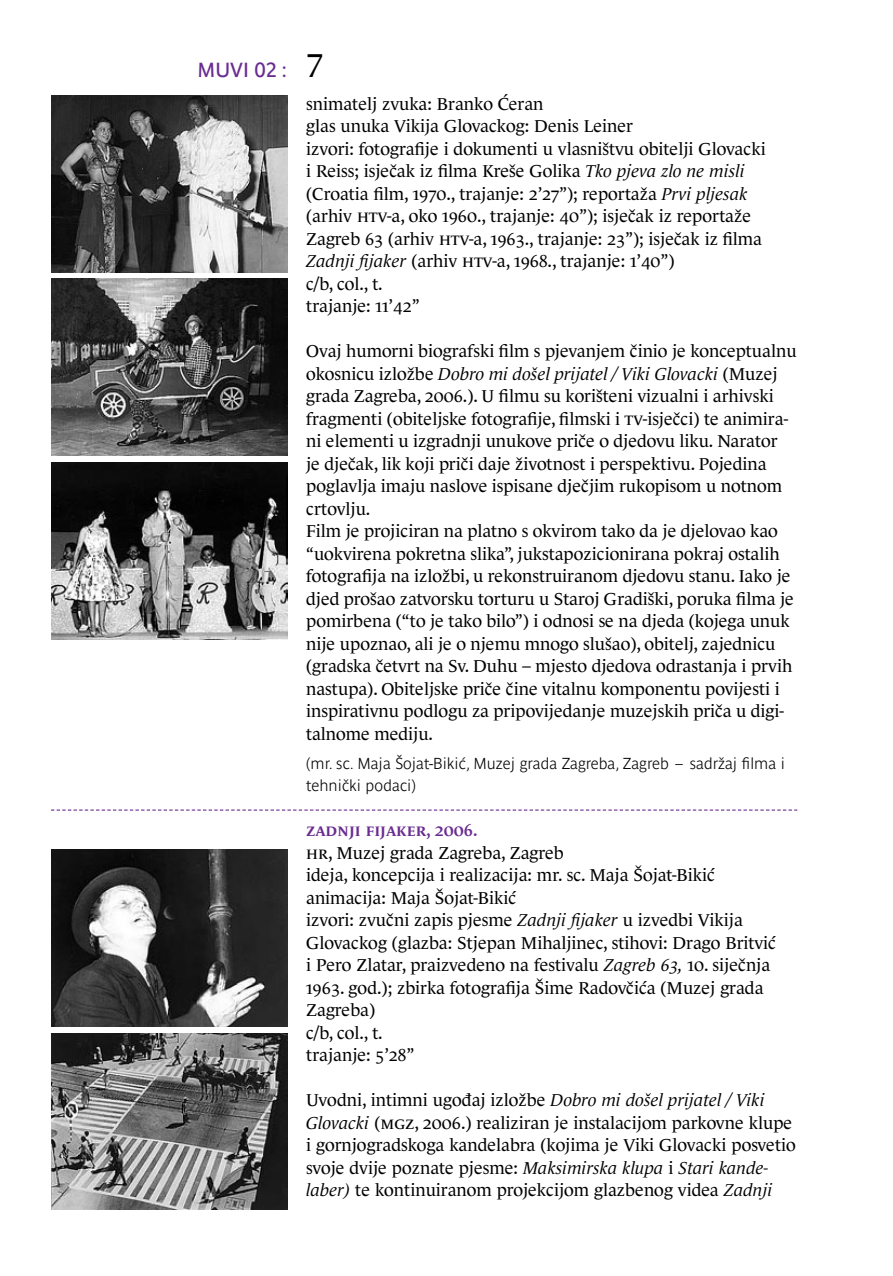
<style>
.page{position:relative;width:893px;height:1276px;background:#fff}
.page>*{position:absolute;margin:0;border:0;box-sizing:border-box;transform-origin:0 0}
.t1{font:20.25px "Parisine Ptf";color:#6a2c91}
.t2{font:17.55px/22.5px "Le Monde Journal Ptf";color:#000}
.t3{font:600 17.55px "Le Monde Journal Ptf";color:#6a2c91}
.t4{font:700 15.75px "Parisine Ptf Cl";color:#000}
.s1{font-style:italic}
</style>
<div class="page">
<img style="left:51px;top:96px;width:236px;height:176px">
<img style="left:51px;top:279px;width:236px;height:177px">
<img style="left:51px;top:462px;width:236px;height:177px">
<img style="left:51px;top:849px;width:236px;height:177px">
<img style="left:51px;top:1033px;width:236px;height:177px">
<svg style="left:51px;top:809px;width:746px;height:1px"></svg>
<p class="t1" style="left:198px;top:54px;width:91px">MUVI 02 :</p>
<p class="t2" style="left:306px;top:90px;width:461px">snimatelj zvuka: Branko Ćeran<br>glas unuka Vikija Glovackog: Denis Leiner<br>izvori: fotografije i dokumenti u vlasništvu obitelji Glovacki i Reiss; isječak iz filma Kreše Golika <span class="s1">Tko pjeva zlo ne misli </span>(Croatia film, 1970., trajanje: 2’27”); reportaža <span class="s1">Prvi pljesak </span>(arhiv HTV-a, oko 1960., trajanje: 40”); isječak iz reportaže Zagreb 63 (arhiv HTV-a, 1963., trajanje: 23”); isječak iz filma <span class="s1">Zadnji fijaker</span> (arhiv HTV-a, 1968., trajanje: 1’40”)<br>c/b, col., t.<br>trajanje: 11’42”</p>
<p class="t2" style="left:306px;top:338px;width:492px">Ovaj humorni biografski film s pjevanjem činio je konceptualnu okosnicu izložbe <span class="s1">Dobro mi došel prijatel / Viki Glovacki</span> (Muzej grada Zagreba, 2006.). U filmu su korišteni vizualni i arhivski fragmenti (obiteljske fotografije, filmski i TV-isječci) te animira&shy;ni elementi u izgradnji unukove priče o djedovu liku. Narator<br>je dječak, lik koji priči daje životnost i perspektivu. Pojedina poglavlja imaju naslove ispisane dječjim rukopisom u notnom crtovlju.<br>Film je projiciran na platno s okvirom tako da je djelovao kao “uokvirena pokretna slika”, jukstapozicionirana pokraj ostalih fotografija na izložbi, u rekonstruiranom djedovu stanu. Iako je djed prošao zatvorsku torturu u Staroj Gradiški, poruka filma je pomirbena (“to je tako bilo”) i odnosi se na djeda (kojega unuk nije upoznao, ali je o njemu mnogo slušao), obitelj, zajednicu (gradska četvrt na Sv. Duhu – mjesto djedova odrastanja i prvih nastupa). Obiteljske priče čine vitalnu komponentu povijesti i inspirativnu podlogu za pripovijedanje muzejskih priča u digi&shy;talnome mediju.</p>
<p class="t4" style="left:306px;top:751px;width:364px">(mr. sc. Maja Šojat-Bikić, Muzej grada Zagreba, Zagreb</p>
<p class="t4" style="left:690px;top:751px;width:97px">sadržaj filma i</p>
<p class="t4" style="left:306px;top:774px;width:111px">tehnički podaci)</p>
<p class="t3" style="left:306px;top:817px;width:173px">ZADNJI FIJAKER, 2006.</p>
<p class="t2" style="left:306px;top:839px;width:471px">HR, Muzej grada Zagreba, Zagreb<br>ideja, koncepcija i realizacija: mr. sc. Maja Šojat-Bikić animacija: Maja Šojat-Bikić<br>izvori: zvučni zapis pjesme <span class="s1">Zadnji fijaker</span> u izvedbi Vikija Glovackog (glazba: Stjepan Mihaljinec, stihovi: Drago Britvić i Pero Zlatar, praizvedeno na festivalu <span class="s1">Zagreb 63,</span> 10. siječnja 1963. god.); zbirka fotografija Šime Radovčića (Muzej grada Zagreba)<br>c/b, col., t.<br>trajanje: 5’28”</p>
<p class="t2" style="left:306px;top:1087px;width:491px">Uvodni, intimni ugođaj izložbe <span class="s1">Dobro mi došel prijatel / Viki Glovacki</span> (MGZ, 2006.) realiziran je instalacijom parkovne klupe i gornjogradskoga kandelabra (kojima je Viki Glovacki posvetio svoje dvije poznate pjesme: <span class="s1">Maksimirska klupa</span> i <span class="s1">Stari kande&shy;laber)</span> te kontinuiranom projekcijom glazbenog videa <span class="s1">Zadnji</span></p>
</div>
